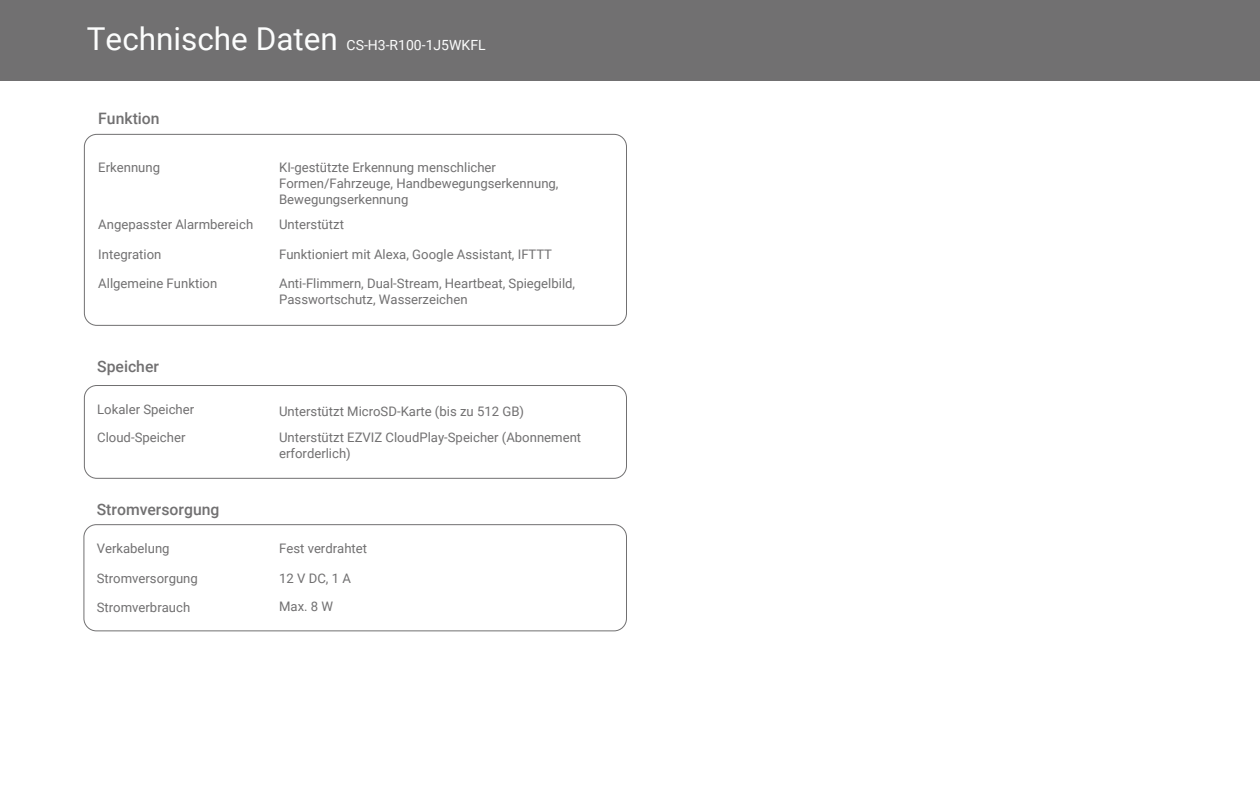
<style>
.page{position:relative;width:1260px;height:788px;background:#fff}
.page>*{position:absolute;margin:0;border:0;box-sizing:border-box;transform-origin:0 0}
.t1{font:31.5px "Roboto";color:#fcfdfd}
.t2{font:500 15.75px "Roboto";color:#717071}
.t3{font:14px "Roboto";color:#fcfdfd}
.t4{font:13.12px/15.8px "Roboto";color:#717071}
</style>
<div class="page">
<div style="left:0;top:0;width:1260px;height:80px;background:#717071"></div>
<div style="left:84px;top:385px;width:543px;height:93px;border:1px solid #717071;border-radius:12px"></div>
<div style="left:84px;top:134px;width:543px;height:192px;border:1px solid #717071;border-radius:12px"></div>
<div style="left:83px;top:524px;width:544px;height:107px;border:1px solid #717071;border-radius:12px"></div>
<h1 class="t1" style="left:87px;top:16px;width:253px">Technische Daten</h1>
<p class="t3" style="left:347px;top:35px;width:141px">CS-H3-R100-1J5WKFL</p>
<p class="t2" style="left:98px;top:108px;width:63px">Funktion</p>
<p class="t4" style="left:98px;top:159px;width:63px">Erkennung</p>
<p class="t4" style="left:279px;top:159px;width:281px">KI-gestützte Erkennung menschlicher<br>Formen/Fahrzeuge, Handbewegungserkennung,<br>Bewegungserkennung</p>
<p class="t4" style="left:98px;top:216px;width:156px">Angepasster Alarmbereich</p>
<p class="t4" style="left:279px;top:216px;width:66px">Unterstützt</p>
<p class="t4" style="left:98px;top:246px;width:65px">Integration</p>
<p class="t4" style="left:279px;top:246px;width:275px">Funktioniert mit Alexa, Google Assistant, IFTTT</p>
<p class="t4" style="left:98px;top:275px;width:120px">Allgemeine Funktion</p>
<p class="t4" style="left:279px;top:275px;width:298px">Anti-Flimmern, Dual-Stream, Heartbeat, Spiegelbild,<br>Passwortschutz, Wasserzeichen</p>
<p class="t2" style="left:97px;top:355px;width:63px">Speicher</p>
<p class="t4" style="left:97px;top:401px;width:98px">Lokaler Speicher</p>
<p class="t4" style="left:279px;top:403px;width:246px">Unterstützt MicroSD-Karte (bis zu 512 GB)</p>
<p class="t4" style="left:97px;top:429px;width:90px">Cloud-Speicher</p>
<p class="t4" style="left:279px;top:429px;width:304px">Unterstützt EZVIZ CloudPlay-Speicher (Abonnement erforderlich)</p>
<p class="t2" style="left:97px;top:498px;width:124px">Stromversorgung</p>
<p class="t4" style="left:97px;top:540px;width:74px">Verkabelung</p>
<p class="t4" style="left:279px;top:540px;width:90px">Fest verdrahtet</p>
<p class="t4" style="left:97px;top:570px;width:103px">Stromversorgung</p>
<p class="t4" style="left:279px;top:570px;width:73px">12 V DC, 1 A</p>
<p class="t4" style="left:97px;top:598px;width:95px">Stromverbrauch</p>
<p class="t4" style="left:279px;top:598px;width:56px">Max. 8 W</p>
</div>
